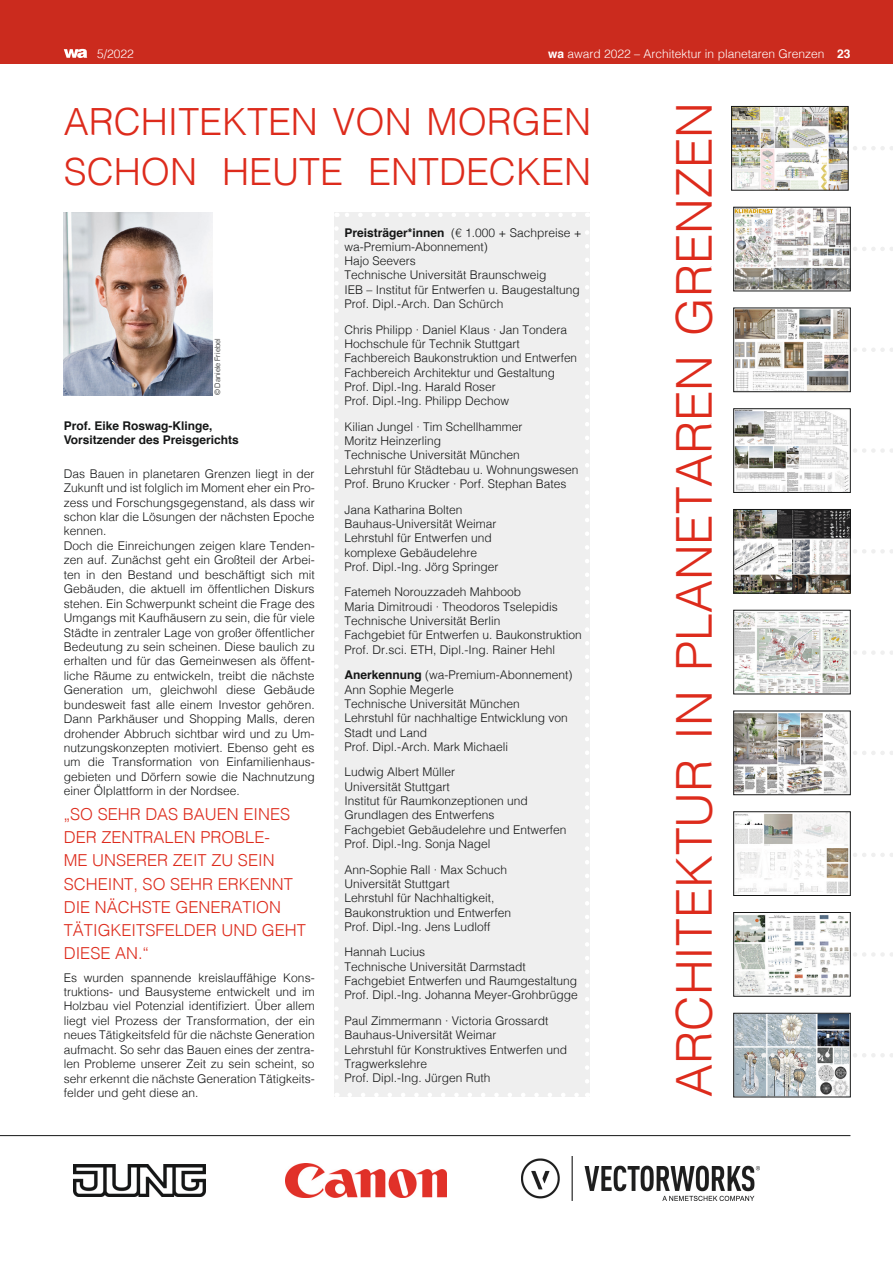
<style>
.page{position:relative;width:893px;height:1263px;background:#fff}
.page>*{position:absolute;margin:0;border:0;box-sizing:border-box;transform-origin:0 0}
.t1{font:300 49.5px "Helvetica";color:#dd2b1c}
.t2{font:300 37.5px/49.5px "Helvetica";color:#dd2b1c}
.t3{font:300 16.5px/23.2px "Helvetica";color:#dd2b1c}
.t4{font:300 12px/14.2px "Helvetica";color:#151616}
.t5{font:700 12px/14.4px "Helvetica";color:#151616}
.t6{font:300 12px "Helvetica";color:#fff}
.t7{font:300 7.5px "Helvetica";color:#151616}
.s1{font-weight:700}
</style>
<div class="page">
<div style="left:334px;top:213px;width:255px;height:884px;background:#efefef"></div>
<svg style="left:350px;top:1093px;width:229px;height:4px"></svg>
<svg style="left:345px;top:213px;width:229px;height:4px"></svg>
<svg style="left:334px;top:228px;width:5px;height:869px"></svg>
<svg style="left:585px;top:213px;width:4px;height:868px"></svg>
<div style="left:0;top:0;width:893px;height:64px;background:#cb2b1e"></div>
<svg style="left:64px;top:49px;width:23px;height:9px"></svg>
<hr style="left:0;top:1135px;width:850px;height:1px;background:#151616">
<img style="left:64px;top:213px;width:149px;height:182px">
<img style="left:73px;top:1164px;width:133px;height:33px">
<img style="left:285px;top:1163px;width:161px;height:34px">
<img style="left:521px;top:1157px;width:238px;height:43px">
<img style="left:735px;top:1015px;width:113px;height:80px">
<div style="left:733px;top:1013px;width:117px;height:84px;border:1px solid #151616"></div>
<svg style="left:848px;top:146px;width:45px;height:4px"></svg>
<svg style="left:850px;top:247px;width:43px;height:4px"></svg>
<svg style="left:850px;top:347px;width:43px;height:5px"></svg>
<svg style="left:850px;top:448px;width:43px;height:5px"></svg>
<svg style="left:850px;top:549px;width:43px;height:5px"></svg>
<svg style="left:850px;top:650px;width:43px;height:5px"></svg>
<svg style="left:850px;top:751px;width:43px;height:4px"></svg>
<svg style="left:850px;top:853px;width:43px;height:4px"></svg>
<svg style="left:850px;top:952px;width:43px;height:5px"></svg>
<svg style="left:772px;top:1053px;width:121px;height:4px"></svg>
<img style="left:735px;top:209px;width:113px;height:80px">
<img style="left:735px;top:813px;width:113px;height:81px">
<div style="left:733px;top:811px;width:117px;height:85px;border:1px solid #151616"></div>
<img style="left:735px;top:310px;width:113px;height:80px">
<div style="left:733px;top:308px;width:117px;height:84px;border:1px solid #151616"></div>
<img style="left:735px;top:411px;width:113px;height:80px">
<div style="left:733px;top:409px;width:117px;height:84px;border:1px solid #151616"></div>
<img style="left:735px;top:914px;width:113px;height:80px">
<div style="left:733px;top:912px;width:117px;height:84px;border:1px solid #151616"></div>
<img style="left:735px;top:511px;width:113px;height:80px">
<div style="left:733px;top:509px;width:117px;height:84px;border:1px solid #151616"></div>
<img style="left:733px;top:108px;width:113px;height:80px">
<div style="left:731px;top:106px;width:117px;height:84px;border:1px solid #151616"></div>
<img style="left:735px;top:612px;width:113px;height:80px">
<img style="left:735px;top:713px;width:113px;height:80px">
<div style="left:733px;top:711px;width:117px;height:84px;border:1px solid #151616"></div>
<p class="t6" style="left:97px;top:44px;width:38px">5/2022</p>
<p class="t6" style="left:548px;top:43px;width:304px"><span class="s1">wa</span> award 2022 – Architektur in planetaren Grenzen <span class="s1">23</span></p>
<h2 class="t2" style="left:64px;top:95px;width:529px">ARCHITEKTEN VON MORGEN<br>SCHON HEUTE ENTDECKEN</h2>
<p class="t7" style="left:211px;top:395px;width:59px;rotate:-90deg">© Daniele Friebel</p>
<p class="t5" style="left:64px;top:419px;width:177px">Prof. Eike Roswag-Klinge,<br>Vorsitzender des Preisgerichts</p>
<p class="t4" style="left:64px;top:465px;width:252px">Das Bauen in planetaren Grenzen liegt in der Zukunft und ist folglich im Moment eher ein Pro&shy;zess und Forschungsgegenstand, als dass wir schon klar die Lösungen der nächsten Epoche kennen.<br>Doch die Einreichungen zeigen klare Tenden&shy;zen auf. Zunächst geht ein Großteil der Arbei&shy;ten in den Bestand und beschäftigt sich mit Gebäuden, die aktuell im öffentlichen Diskurs stehen. Ein Schwerpunkt scheint die Frage des Umgangs mit Kaufhäusern zu sein, die für viele Städte in zentraler Lage von großer öffentlicher Bedeutung zu sein scheinen. Diese baulich zu erhalten und für das Gemeinwesen als öffent&shy;liche Räume zu entwickeln, treibt die nächste Generation um, gleichwohl diese Gebäude bundesweit fast alle einem Investor gehören.<br>Dann Parkhäuser und Shopping Malls, deren drohender Abbruch sichtbar wird und zu Um&shy;nutzungskonzepten motiviert. Ebenso geht es um die Transformation von Einfamilienhaus&shy;gebieten und Dörfern sowie die Nachnutzung einer Ölplattform in der Nordsee.</p>
<h3 class="t3" style="left:64px;top:801px;width:244px">„SO SEHR DAS BAUEN EINES<br>DER ZENTRALEN PROBLE-<br>ME UNSERER ZEIT ZU SEIN<br>SCHEINT, SO SEHR ERKENNT<br>DIE NÄCHSTE GENERATION<br>TÄTIGKEITSFELDER UND GEHT<br>DIESE AN.“</h3>
<p class="t4" style="left:64px;top:969px;width:252px;text-align:justify">Es wurden spannende kreislauffähige Kons&shy;truktions- und Bausysteme entwickelt und im Holzbau viel Potenzial identifiziert. Über allem liegt viel Prozess der Transformation, der ein neues Tätigkeitsfeld für die nächste Generation aufmacht. So sehr das Bauen eines der zentra&shy;len Probleme unserer Zeit zu sein scheint, so sehr erkennt die nächste Generation Tätigkeits&shy;felder und geht diese an.</p>
<p class="t4" style="left:344px;top:224px;width:239px"><span class="s1">Preisträger*innen</span> (€ 1.000 + Sachpreise + wa-Premium-Abonnement)<br>Hajo Seevers<br>Technische Universität Braunschweig<br>IEB – Institut für Entwerfen u. Baugestaltung<br>Prof. Dipl.-Arch. Dan Schürch</p>
<p class="t4" style="left:344px;top:321px;width:234px">Chris Philipp · Daniel Klaus · Jan Tondera Hochschule für Technik Stuttgart Fachbereich Baukonstruktion und Entwerfen Fachbereich Architektur und Gestaltung Prof. Dipl.-Ing. Harald Roser<br>Prof. Dipl.-Ing. Philipp Dechow</p>
<p class="t4" style="left:344px;top:419px;width:236px">Kilian Jungel · Tim Schellhammer<br>Moritz Heinzerling<br>Technische Universität München<br>Lehrstuhl für Städtebau u. Wohnungswesen Prof. Bruno Krucker · Porf. Stephan Bates</p>
<p class="t4" style="left:344px;top:501px;width:156px">Jana Katharina Bolten<br>Bauhaus-Universität Weimar<br>Lehrstuhl für Entwerfen und komplexe Gebäudelehre<br>Prof. Dipl.-Ing. Jörg Springer</p>
<p class="t4" style="left:344px;top:584px;width:239px">Fatemeh Norouzzadeh Mahboob<br>Maria Dimitroudi · Theodoros Tselepidis Technische Universität Berlin<br>Fachgebiet für Entwerfen u. Baukonstruktion Prof. Dr.sci. ETH, Dipl.-Ing. Rainer Hehl</p>
<p class="t4" style="left:344px;top:667px;width:230px"><span class="s1">Anerkennung</span> (wa-Premium-Abonnement)<br>Ann Sophie Megerle<br>Technische Universität München<br>Lehrstuhl für nachhaltige Entwicklung von<br>Stadt und Land<br>Prof. Dipl.-Arch. Mark Michaeli</p>
<p class="t4" style="left:344px;top:764px;width:224px">Ludwig Albert Müller<br>Universität Stuttgart<br>Institut für Raumkonzeptionen und<br>Grundlagen des Entwerfens<br>Fachgebiet Gebäudelehre und Entwerfen<br>Prof. Dipl.-Ing. Sonja Nagel</p>
<p class="t4" style="left:344px;top:861px;width:168px">Ann-Sophie Rall · Max Schuch<br>Universität Stuttgart<br>Lehrstuhl für Nachhaltigkeit,<br>Baukonstruktion und Entwerfen<br>Prof. Dipl.-Ing. Jens Ludloff</p>
<p class="t4" style="left:344px;top:944px;width:235px">Hannah Lucius<br>Technische Universität Darmstadt Fachgebiet Entwerfen und Raumgestaltung Prof. Dipl.-Ing. Johanna Meyer-Grohbrügge</p>
<p class="t4" style="left:344px;top:1013px;width:224px">Paul Zimmermann · Victoria Grossardt<br>Bauhaus-Universität Weimar<br>Lehrstuhl für Konstruktives Entwerfen und<br>Tragwerkslehre<br>Prof. Dipl.-Ing. Jürgen Ruth</p>
<h1 class="t1" style="left:652px;top:1097px;width:996px;rotate:-90deg">ARCHITEKTUR IN PLANETAREN GRENZEN</h1>
</div>
